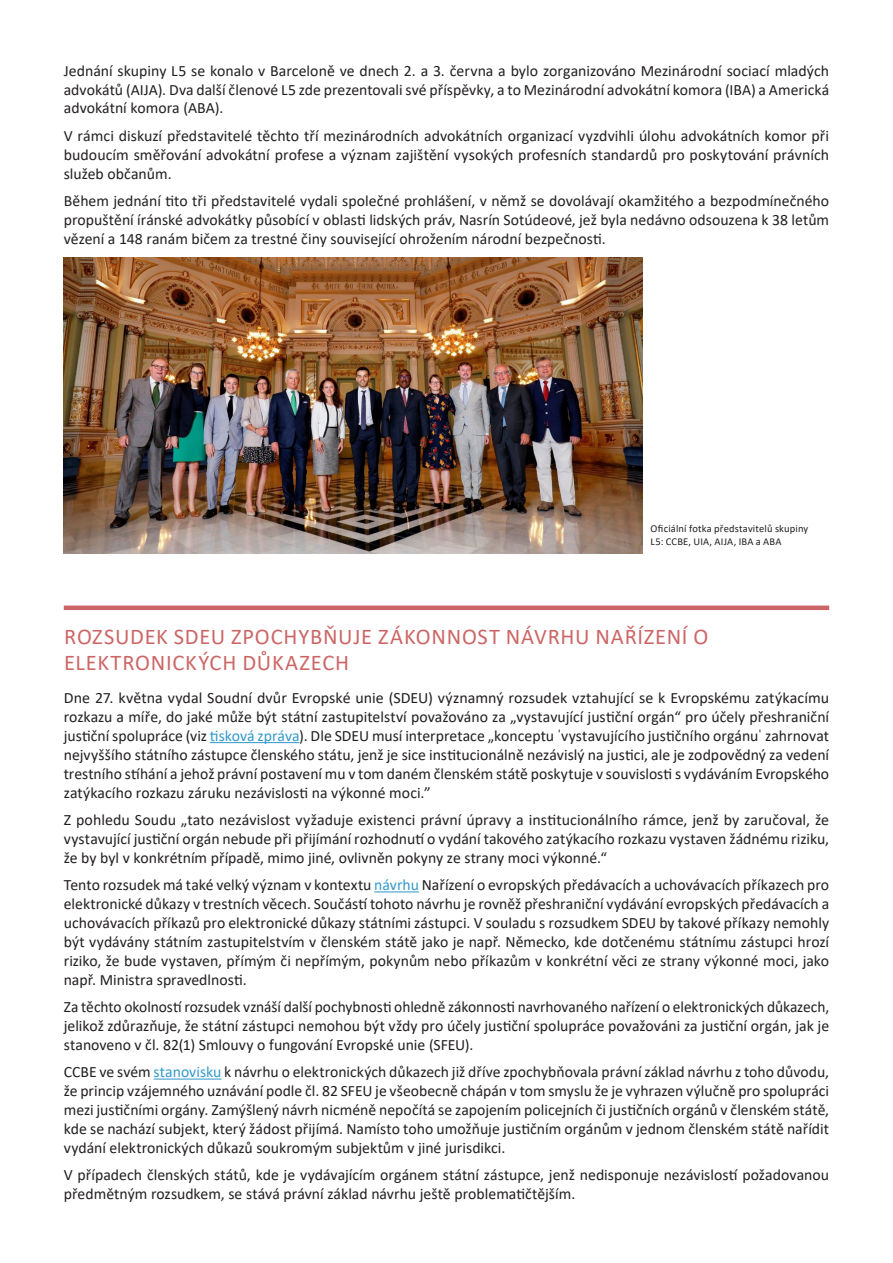
<style>
.page{position:relative;width:893px;height:1263px;background:#fff}
.page>*{position:absolute;margin:0;border:0;box-sizing:border-box;transform-origin:0 0}
.Titre_03{font:22.5px/25.8px "Calibri";letter-spacing:.035em;color:#c66}
.Contenu{font:15.75px/18.9px "Calibri";color:#231f20;text-align:justify}
.Légende_noir{font:10.5px/12.6px "Calibri";letter-spacing:.015em;color:#231f20}
.s1{color:#39c}
</style>
<div class="page">
<hr style="left:210px;top:742px;width:89px;height:1px;background:#39c">
<hr style="left:374px;top:891px;width:45px;height:1px;background:#39c">
<hr style="left:154px;top:1078px;width:67px;height:1px;background:#39c">
<img style="left:64px;top:257px;width:578px;height:296px">
<div style="left:64px;top:605px;width:765px;height:5px;background:#c66"></div>
<p class="Contenu" style="left:64px;top:61px;width:767px">Jednání skupiny L5 se konalo v Barceloně ve dnech 2. a 3. června a bylo zorganizováno Mezinárodní sociací mladých advokátů (AIJA). Dva další členové L5 zde prezentovali své příspěvky, a to Mezinárodní advokátní komora (IBA) a Americká advokátní komora (ABA).</p>
<p class="Contenu" style="left:64px;top:126px;width:767px">V rámci diskuzí představitelé těchto tří mezinárodních advokátních organizací vyzdvihli úlohu advokátních komor při budoucím směřování advokátní profese a význam zajištění vysokých profesních standardů pro poskytování právních služeb občanům.</p>
<p class="Contenu" style="left:64px;top:191px;width:767px">Během jednání tito tři představitelé vydali společné prohlášení, v němž se dovolávají okamžitého a bezpodmínečného propuštění íránské advokátky působící v oblasti lidských práv, Nasrín Sotúdeové, jež byla nedávno odsouzena k 38 letům vězení a 148 ranám bičem za trestné činy související ohrožením národní bezpečnosti.</p>
<p class="Légende_noir" style="left:651px;top:522px;width:159px">Oficiální fotka představitelů skupiny<br>L5: CCBE, UIA, AIJA, IBA a ABA</p>
<p class="Titre_03" style="left:64px;top:623px;width:646px">ROZSUDEK SDEU ZPOCHYBŇUJE ZÁKONNOST NÁVRHU NAŘÍZENÍ O<br>ELEKTRONICKÝCH DŮKAZECH</p>
<p class="Contenu" style="left:64px;top:688px;width:767px">Dne 27. května vydal Soudní dvůr Evropské unie (SDEU) významný rozsudek vztahující se k Evropskému zatýkacímu rozkazu a míře, do jaké může být státní zastupitelství považováno za „vystavující justiční orgán“ pro účely přeshraniční justiční spolupráce (viz <span class="s1">tisková zpráva</span>). Dle SDEU musí interpretace „konceptu ˈvystavujícího justičního orgánuˈ zahrnovat nejvyššího státního zástupce členského státu, jenž je sice institucionálně nezávislý na justici, ale je zodpovědný za vedení trestního stíhání a jehož právní postavení mu v tom daném členském státě poskytuje v souvislosti s vydáváním Evropského zatýkacího rozkazu záruku nezávislosti na výkonné moci.”</p>
<p class="Contenu" style="left:64px;top:810px;width:767px">Z pohledu Soudu „tato nezávislost vyžaduje existenci právní úpravy a institucionálního rámce, jenž by zaručoval, že vystavující justiční orgán nebude při přijímání rozhodnutí o vydání takového zatýkacího rozkazu vystaven žádnému riziku, že by byl v konkrétním případě, mimo jiné, ovlivněn pokyny ze strany moci výkonné.“</p>
<p class="Contenu" style="left:64px;top:875px;width:767px">Tento rozsudek má také velký význam v kontextu <span class="s1">návrhu</span> Nařízení o evropských předávacích a uchovávacích příkazech pro elektronické důkazy v trestních věcech. Součástí tohoto návrhu je rovněž přeshraniční vydávání evropských předávacích a uchovávacích příkazů pro elektronické důkazy státními zástupci. V souladu s rozsudkem SDEU by takové příkazy nemohly být vydávány státním zastupitelstvím v členském státě jako je např. Německo, kde dotčenému státnímu zástupci hrozí riziko, že bude vystaven, přímým či nepřímým, pokynům nebo příkazům v konkrétní věci ze strany výkonné moci, jako např. Ministra spravedlnosti.</p>
<p class="Contenu" style="left:64px;top:997px;width:767px">Za těchto okolností rozsudek vznáší další pochybnosti ohledně zákonnosti navrhovaného nařízení o elektronických důkazech, jelikož zdůrazňuje, že státní zástupci nemohou být vždy pro účely justiční spolupráce považováni za justiční orgán, jak je stanoveno v čl. 82(1) Smlouvy o fungování Evropské unie (SFEU).</p>
<p class="Contenu" style="left:64px;top:1062px;width:767px">CCBE ve svém <span class="s1">stanovisku</span> k návrhu o elektronických důkazech již dříve zpochybňovala právní základ návrhu z toho důvodu, že princip vzájemného uznávání podle čl. 82 SFEU je všeobecně chápán v tom smyslu že je vyhrazen výlučně pro spolupráci mezi justičními orgány. Zamýšlený návrh nicméně nepočítá se zapojením policejních či justičních orgánů v členském státě, kde se nachází subjekt, který žádost přijímá. Namísto toho umožňuje justičním orgánům v jednom členském státě nařídit vydání elektronických důkazů soukromým subjektům v jiné jurisdikci.</p>
<p class="Contenu" style="left:64px;top:1165px;width:767px">V případech členských států, kde je vydávajícím orgánem státní zástupce, jenž nedisponuje nezávislostí požadovanou předmětným rozsudkem, se stává právní základ návrhu ještě problematičtějším.</p>
</div>
